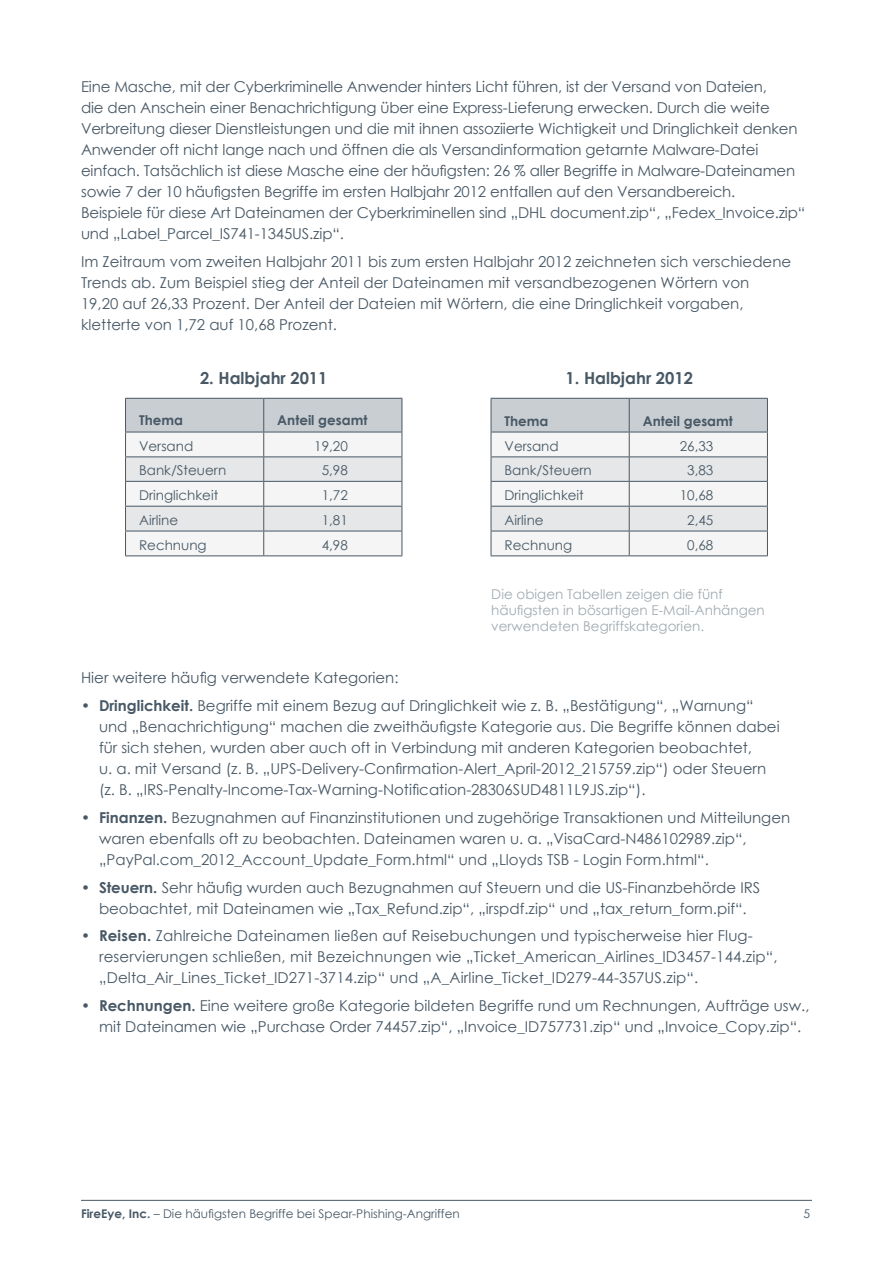
<style>
.page{position:relative;width:893px;height:1263px;background:#fff}
.page>*{position:absolute;margin:0;border:0;box-sizing:border-box;transform-origin:0 0}
.t1{font:700 16.5px "Century Gothic";color:#485865}
.t2{font:15px/21px "Century Gothic";color:#485865}
.t3{font:13.5px "Century Gothic";color:#485865}
.t4{font:13.5px/16.2px "Century Gothic";color:#a1abb2}
.t5{font:700 13.5px "Century Gothic";color:#485865}
.t6{font:12px "Century Gothic";color:#485865}
.s1{font-weight:700}
</style>
<div class="page">
<hr style="left:81px;top:1200px;width:731px;height:1px;background:#485865">
<svg style="left:125px;top:398px;width:278px;height:158px"></svg>
<hr style="left:264px;top:432px;width:138px;height:1px;background:#485865">
<hr style="left:125px;top:555px;width:139px;height:1px;background:#485865">
<hr style="left:264px;top:555px;width:138px;height:1px;background:#485865">
<svg style="left:491px;top:398px;width:277px;height:157px"></svg>
<hr style="left:629px;top:432px;width:139px;height:1px;background:#485865">
<hr style="left:491px;top:555px;width:138px;height:1px;background:#485865">
<hr style="left:629px;top:555px;width:139px;height:1px;background:#485865">
<p class="t2" style="left:81px;top:76px;width:726px">Eine Masche, mit der Cyberkriminelle Anwender hinters Licht führen, ist der Versand von Dateien,<br>die den Anschein einer Benachrichtigung über eine Express-Lieferung erwecken. Durch die weite Verbreitung dieser Dienstleistungen und die mit ihnen assoziierte Wichtigkeit und Dringlichkeit denken Anwender oft nicht lange nach und öffnen die als Versandinformation getarnte Malware-Datei einfach. Tatsächlich ist diese Masche eine der häufigsten: 26 % aller Begriffe in Malware-Dateinamen sowie 7 der 10 häufigsten Begriffe im ersten Halbjahr 2012 entfallen auf den Versandbereich.<br>Beispiele für diese Art Dateinamen der Cyberkriminellen sind „DHL document.zip“, „Fedex_Invoice.zip“ und „Label_Parcel_IS741-1345US.zip“.</p>
<p class="t2" style="left:81px;top:251px;width:712px">Im Zeitraum vom zweiten Halbjahr 2011 bis zum ersten Halbjahr 2012 zeichneten sich verschiedene Trends ab. Zum Beispiel stieg der Anteil der Dateinamen mit versandbezogenen Wörtern von<br>19,20 auf 26,33 Prozent. Der Anteil der Dateien mit Wörtern, die eine Dringlichkeit vorgaben, kletterte von 1,72 auf 10,68 Prozent.</p>
<p class="t1" style="left:200px;top:366px;width:129px">2. Halbjahr 2011</p>
<p class="t1" style="left:565px;top:366px;width:129px">1. Halbjahr 2012</p>
<p class="t5" style="left:139px;top:410px;width:46px">Thema</p>
<p class="t5" style="left:277px;top:410px;width:92px">Anteil gesamt</p>
<p class="t3" style="left:139px;top:437px;width:56px">Versand</p>
<p class="t3" style="left:314px;top:437px;width:35px">19,20</p>
<p class="t3" style="left:139px;top:461px;width:89px">Bank/Steuern</p>
<p class="t3" style="left:322px;top:461px;width:28px">5,98</p>
<p class="t3" style="left:139px;top:486px;width:81px">Dringlichkeit</p>
<p class="t3" style="left:322px;top:486px;width:28px">1,72</p>
<p class="t3" style="left:139px;top:511px;width:41px">Airline</p>
<p class="t3" style="left:322px;top:511px;width:28px">1,81</p>
<p class="t3" style="left:139px;top:536px;width:69px">Rechnung</p>
<p class="t3" style="left:322px;top:536px;width:28px">4,98</p>
<p class="t5" style="left:504px;top:411px;width:46px">Thema</p>
<p class="t5" style="left:643px;top:411px;width:92px">Anteil gesamt</p>
<p class="t3" style="left:504px;top:437px;width:56px">Versand</p>
<p class="t3" style="left:680px;top:437px;width:35px">26,33</p>
<p class="t3" style="left:504px;top:461px;width:89px">Bank/Steuern</p>
<p class="t3" style="left:687px;top:461px;width:28px">3,83</p>
<p class="t3" style="left:504px;top:486px;width:81px">Dringlichkeit</p>
<p class="t3" style="left:680px;top:486px;width:35px">10,68</p>
<p class="t3" style="left:504px;top:511px;width:41px">Airline</p>
<p class="t3" style="left:687px;top:511px;width:28px">2,45</p>
<p class="t3" style="left:504px;top:535px;width:69px">Rechnung</p>
<p class="t3" style="left:687px;top:535px;width:28px">0,68</p>
<p class="t4" style="left:491px;top:586px;width:275px">Die obigen Tabellen zeigen die fünf häufigsten in bösartigen E-Mail-Anhängen verwendeten Begriffskategorien.</p>
<p class="t2" style="left:81px;top:667px;width:319px">Hier weitere häufig verwendete Kategorien:</p>
<p class="t2" style="left:99px;top:695px;width:682px;text-indent:-18px">• <span class="s1">Dringlichkeit.</span> Begriffe mit einem Bezug auf Dringlichkeit wie z. B. „Bestätigung“, „Warnung“ und „Benachrichtigung“ machen die zweithäufigste Kategorie aus. Die Begriffe können dabei für sich stehen, wurden aber auch oft in Verbindung mit anderen Kategorien beobachtet,<br>u. a. mit Versand (z. B. „UPS-Delivery-Confirmation-Alert_April-2012_215759.zip“) oder Steuern (z. B. „IRS-Penalty-Income-Tax-Warning-Notification-28306SUD4811L9JS.zip“).</p>
<p class="t2" style="left:99px;top:807px;width:693px;text-indent:-18px">• <span class="s1">Finanzen.</span> Bezugnahmen auf Finanzinstitutionen und zugehörige Transaktionen und Mitteilungen waren ebenfalls oft zu beobachten. Dateinamen waren u. a. „VisaCard-N486102989.zip“, „PayPal.com_2012_Account_Update_Form.html“ und „Lloyds TSB - Login Form.html“.</p>
<p class="t2" style="left:81px;top:876px;width:681px;text-align:center">• <span class="s1">Steuern.</span> Sehr häufig wurden auch Bezugnahmen auf Steuern und die US-Finanzbehörde IRS beobachtet, mit Dateinamen wie „Tax_Refund.zip“, „irspdf.zip“ und „tax_return_form.pif“.</p>
<p class="t2" style="left:99px;top:925px;width:680px;text-indent:-18px">• <span class="s1">Reisen.</span> Zahlreiche Dateinamen ließen auf Reisebuchungen und typischerweise hier Flug&shy;reservierungen schließen, mit Bezeichnungen wie „Ticket_American_Airlines_ID3457-144.zip“, „Delta_Air_Lines_Ticket_ID271-3714.zip“ und „A_Airline_Ticket_ID279-44-357US.zip“.</p>
<p class="t2" style="left:99px;top:995px;width:712px;text-indent:-18px">• <span class="s1">Rechnungen.</span> Eine weitere große Kategorie bildeten Begriffe rund um Rechnungen, Aufträge usw., mit Dateinamen wie „Purchase Order 74457.zip“, „Invoice_ID757731.zip“ und „Invoice_Copy.zip“.</p>
<p class="t6" style="left:81px;top:1205px;width:380px"><span class="s1">FireEye, Inc.</span> – Die häufigsten Begriffe bei Spear-Phishing-Angriffen</p>
<p class="t6" style="left:803px;top:1205px;width:8px">5</p>
</div>
